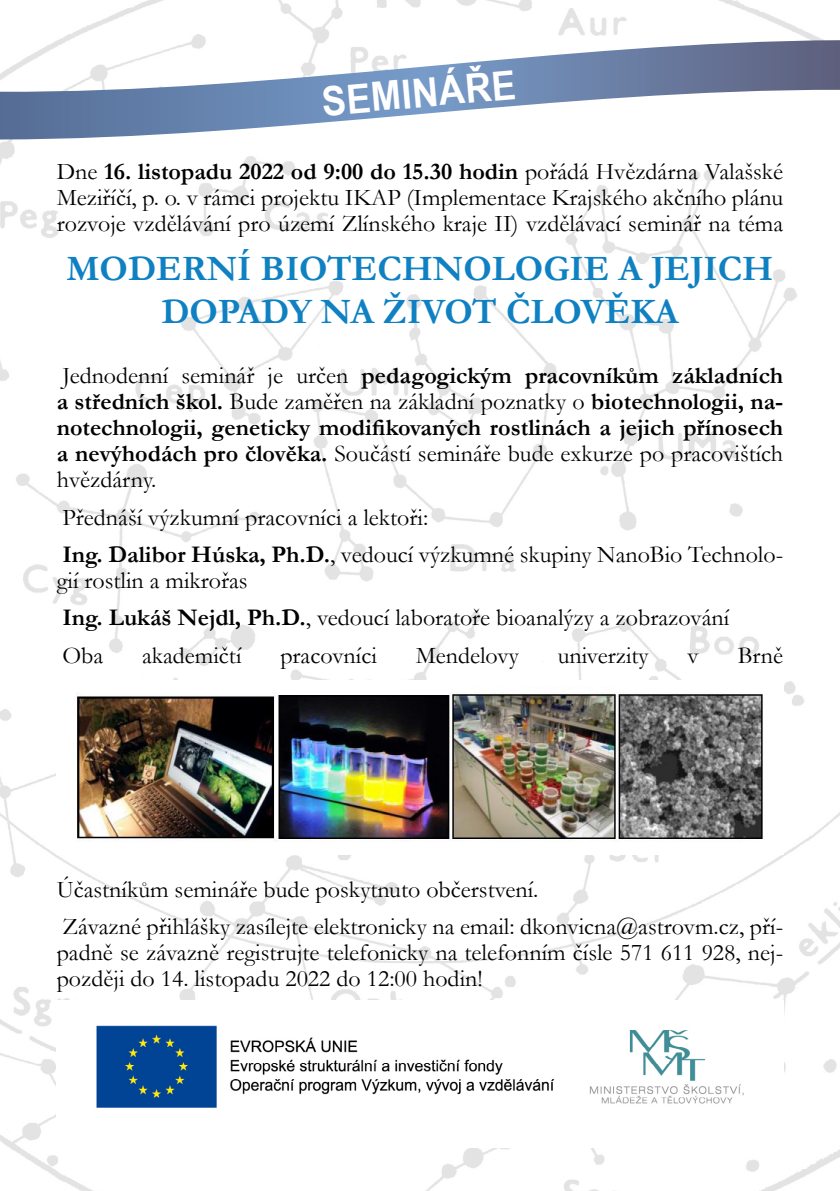
<style>
.page{position:relative;width:840px;height:1191px;background:#fff}
.page>*{position:absolute;margin:0;border:0;box-sizing:border-box;transform-origin:0 0}
.t1{font:700 40.2px "Arial Narrow";color:#fff;scale:1.1 1}
.t2{font:700 36px/43.2px "Garamond";color:#0f81c2;text-align:center}
.t3{font:24px/37.4px "Garamond";color:#000}
.t4{font:700 24px/26px "Garamond";color:#000;text-align:justify}
.s1{font-weight:700}
.s2{font-weight:400}
</style>
<div class="page">
<img style="left:0;top:0;width:839px;height:1191px">
<svg style="left:0;top:40px;width:839px;height:99px"></svg>
<img style="left:57px;top:680px;width:725px;height:175px">
<img style="left:57px;top:1000px;width:725px;height:147px">
<h1 class="t1" style="left:319px;top:71px;width:178px;rotate:-5deg">SEMINÁŘE</h1>
<p class="t3" style="left:57px;top:158px;width:727px;line-height:26px;text-align:justify">Dne <span class="s1">16. listopadu 2022 od 9:00 do 15.30 hodin</span> pořádá Hvězdárna Valašské Meziříčí, p. o. v rámci projektu IKAP (Implementace Krajského akčního plánu rozvoje vzdělávání pro území Zlínského kraje II) vzdělávací seminář na téma</p>
<h2 class="t2" style="left:66px;top:247px;width:708px">MODERNÍ BIOTECHNOLOGIE A JEJICH<br>DOPADY NA ŽIVOT ČLOVĚKA</h2>
<p class="t4" style="left:57px;top:363px;width:727px"><span class="s2">Jednodenní seminář je určen</span> pedagogickým pracovníkům základních a středních škol. <span class="s2">Bude zaměřen na základní poznatky o</span> biotechnologii, na&shy;notechnologii, geneticky modifikovaných rostlinách a jejich přínosech a nevýhodách pro člověka. <span class="s2">Součástí semináře bude exkurze po pracovištích hvězdárny.</span></p>
<p class="t3" style="left:62px;top:498px;width:722px">Přednáší výzkumní pracovníci a lektoři:<br><span class="s1">Ing. Dalibor Húska, Ph.D.</span>, vedoucí výzkumné skupiny NanoBio Technolo-</p>
<p class="t3" style="left:57px;top:561px;width:673px">gií rostlin a mikrořas<br><span class="s1">Ing. Lukáš Nejdl, Ph.D.</span>, vedoucí laboratoře bioanalýzy a zobrazování<br>Oba</p>
<p class="t3" style="left:142px;top:636px;width:101px">akademičtí</p>
<p class="t3" style="left:280px;top:636px;width:98px">pracovníci</p>
<p class="t3" style="left:415px;top:636px;width:104px">Mendelovy</p>
<p class="t3" style="left:557px;top:636px;width:92px">univerzity</p>
<p class="t3" style="left:687px;top:636px;width:13px">v</p>
<p class="t3" style="left:737px;top:636px;width:47px">Brně</p>
<p class="t3" style="left:57px;top:870px;width:727px">Účastníkům semináře bude poskytnuto občerstvení.<br>Závazné přihlášky zasílejte elektronicky na email: dkonvicna@astrovm.cz, pří-</p>
<p class="t3" style="left:57px;top:939px;width:727px;line-height:26px">padně se závazně registrujte telefonicky na telefonním čísle 571 611 928, nej&shy;později do 14. listopadu 2022 do 12:00 hodin!</p>
</div>
